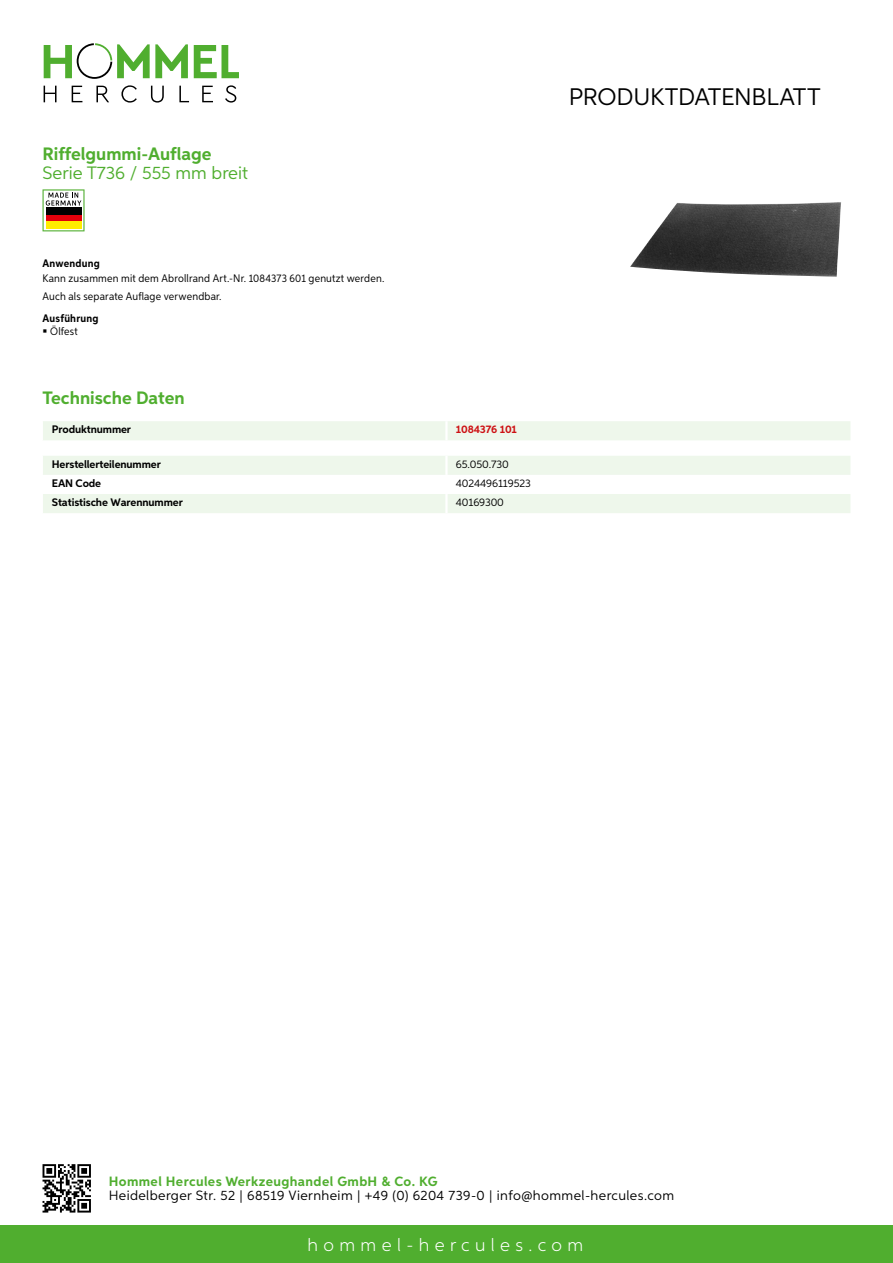
<style>
.page{position:relative;width:893px;height:1263px;background:#fff}
.page>*{position:absolute;margin:0;border:0;box-sizing:border-box;transform-origin:0 0}
.t1{font:24px "Aspira";letter-spacing:-.01em;color:#000}
.t2{font:700 18px "Aspira";color:#50ae2f}
.t3{font:18px "Aspira";color:#50ae2f}
.t4{font:300 18px "Aspira";letter-spacing:.3em;color:#fff}
.t5{font:13.5px "Aspira";letter-spacing:.03em;color:#000}
.t6{font:700 13.5px "Aspira";letter-spacing:.03em;color:#50ae2f}
.t7{font:10.95px/17.5px "Aspira Nar";letter-spacing:.015em;color:#000}
.t8{font:700 10.95px "Aspira";letter-spacing:-.01em;color:#000}
.t9{font:10.95px "Aspira";letter-spacing:-.01em;color:#000}
.t10{font:700 10.95px "Aspira Nar";letter-spacing:.02em;color:#000}
.t11{font:700 10.95px "Aspira";letter-spacing:-.01em;color:#cd1013}
</style>
<div class="page">
<div style="left:0;top:1226px;width:893px;height:37px;background:#50ae2f"></div>
<svg style="left:43px;top:1164px;width:48px;height:48px"></svg>
<svg style="left:194px;top:45px;width:45px;height:33px"></svg>
<svg style="left:44px;top:43px;width:144px;height:36px"></svg>
<svg style="left:44px;top:86px;width:13px;height:16px"></svg>
<svg style="left:72px;top:86px;width:10px;height:16px"></svg>
<svg style="left:96px;top:86px;width:13px;height:16px"></svg>
<svg style="left:121px;top:85px;width:16px;height:18px"></svg>
<svg style="left:151px;top:86px;width:13px;height:17px"></svg>
<svg style="left:179px;top:86px;width:10px;height:16px"></svg>
<svg style="left:202px;top:86px;width:11px;height:16px"></svg>
<svg style="left:225px;top:85px;width:11px;height:18px"></svg>
<div style="left:43px;top:421px;width:807px;height:19px;background:#eef7eb"></div>
<hr style="left:445px;top:421px;width:3px;height:19px;background:#fff">
<svg style="left:43px;top:456px;width:807px;height:57px"></svg>
<hr style="left:445px;top:494px;width:3px;height:19px;background:#fff">
<svg style="left:43px;top:189px;width:42px;height:42px"></svg>
<div style="left:46px;top:214px;width:35px;height:7px;background:#e3000b"></div>
<div style="left:46px;top:208px;width:35px;height:7px;background:#000"></div>
<div style="left:46px;top:221px;width:35px;height:7px;background:#ffed00"></div>
<img style="left:630px;top:202px;width:211px;height:75px">
<h2 class="t2" style="left:43px;top:142px;width:171px">Riffelgummi-Auflage</h2>
<h2 class="t3" style="left:43px;top:162px;width:207px">Serie T736 / 555 mm breit</h2>
<p class="t10" style="left:43px;top:257px;width:59px">Anwendung</p>
<p class="t7" style="left:43px;top:270px;width:343px">Kann zusammen mit dem Abrollrand Art.-Nr. 1084373 601 genutzt werden.<br>Auch als separate Auflage verwendbar.</p>
<p class="t10" style="left:43px;top:312px;width:58px">Ausführung</p>
<p class="t7" style="left:50px;top:322px;width:29px">Ölfest</p>
<h2 class="t2" style="left:43px;top:387px;width:144px">Technische Daten</h2>
<p class="t8" style="left:52px;top:423px;width:81px">Produktnummer</p>
<p class="t11" style="left:456px;top:423px;width:63px">1084376 101</p>
<p class="t8" style="left:52px;top:457px;width:111px">Herstellerteilenummer</p>
<p class="t9" style="left:456px;top:457px;width:54px">65.050.730</p>
<p class="t8" style="left:52px;top:476px;width:51px">EAN Code</p>
<p class="t9" style="left:456px;top:476px;width:76px">4024496119523</p>
<p class="t8" style="left:52px;top:495px;width:132px">Statistische Warennummer</p>
<p class="t9" style="left:456px;top:495px;width:50px">40169300</p>
<h1 class="t1" style="left:569px;top:82px;width:253px">Produktdatenblatt</h1>
<p class="t6" style="left:109px;top:1172px;width:330px">Hommel Hercules Werkzeughandel GmbH &amp; Co. KG</p>
<p class="t5" style="left:109px;top:1187px;width:567px">Heidelberger Str. 52 | 68519 Viernheim | +49 (0) 6204 739-0 | info@hommel-hercules.com</p>
<h2 class="t4" style="left:307px;top:1234px;width:277px">hommel-hercules.com</h2>
</div>
